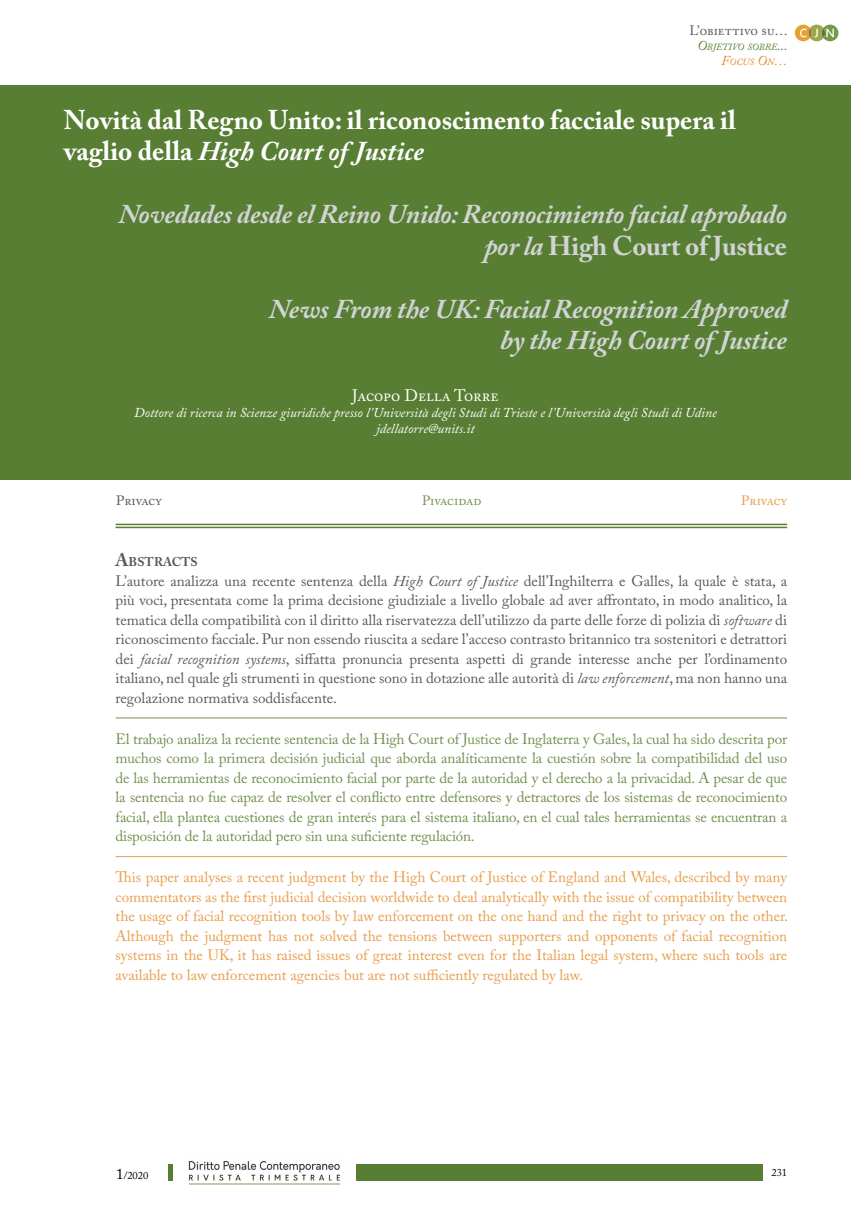
<style>
.page{position:relative;width:851px;height:1221px;background:#fff}
.page>*{position:absolute;margin:0;border:0;box-sizing:border-box;transform-origin:0 0}
.t1{font:italic 700 27px/31.5px "Adobe Caslon Pro";letter-spacing:-.01em;color:#d1d3d4;text-align:right}
.t2{font:700 27px/31.5px "Adobe Caslon Pro";color:#fff}
.t3{font:16.5px "Adobe Caslon Pro";color:#fff}
.t4{font:15px/19.5px "Adobe Caslon Pro";color:#58595b;text-align:justify}
.t5{font:15px/19.5px "Adobe Caslon Pro";letter-spacing:-.01em;color:#74904f;text-align:justify}
.t6{font:15px/19.5px "Adobe Caslon Pro";color:#e99e4c;text-align:justify}
.t7{font:15px "Adobe Caslon Pro";color:#000}
.t8{font:italic 13.5px/16.2px "Adobe Caslon Pro";color:#fff;text-align:center}
.t9{font:13.5px "Adobe Caslon Pro";color:#58595b}
.t10{font:13.5px "Adobe Caslon Pro";letter-spacing:-.005em;color:#74904f}
.t11{font:13.5px "Adobe Caslon Pro";letter-spacing:-.005em;color:#e99e4c}
.t12{font:700 12.6px "Adobe Caslon Pro";color:#58595b}
.t13{font:10.5px "Adobe Caslon Pro";color:#000}
.t14{font:italic 9.45px/15px "Adobe Caslon Pro";color:#577e33;text-align:right}
.s1{font-size:13.5px}
.s2{font-size:13.5px;color:#e38a26}
.s3{color:#e38a26}
.s4{font-style:italic}
.s5{font-style:normal}
.s6{font-size:18px}
</style>
<div class="page">
<div style="left:168px;top:1164px;width:5px;height:17px;background:#577e33"></div>
<div style="left:356px;top:1164px;width:407px;height:17px;background:#577e33"></div>
<img style="left:188px;top:1161px;width:153px;height:23px">
<div style="left:0;top:85px;width:850px;height:394px;background:#577e33"></div>
<hr style="left:116px;top:717px;width:671px;height:1px;background:#74904f">
<hr style="left:116px;top:856px;width:671px;height:1px;background:#e99e4c">
<hr style="left:116px;top:526px;width:671px;height:2px;background:#577e33">
<hr style="left:116px;top:523px;width:671px;height:2px;background:#577e33">
<svg style="left:794px;top:25px;width:44px;height:16px"></svg>
<p class="t9" style="left:689px;top:22px;width:100px">L’obiettivo su…</p>
<p class="t14" style="left:697px;top:39px;width:92px"><span class="s1">O</span>BJETIVO SOBRE<span class="s1">...<br></span><span class="s2">F</span><span class="s3">OCUS</span> <span class="s2">O</span><span class="s3">N</span><span class="s2">…</span></p>
<h1 class="t2" style="left:64px;top:104px;width:673px">Novità dal Regno Unito: il riconoscimento facciale supera il vaglio della <span class="s4">High Court of Justice</span></h1>
<h1 class="t1" style="left:119px;top:198px;width:669px">Novedades desde el Reino Unido: Reconocimiento facial aprobado por la <span class="s5">High Court of Justice</span></h1>
<h1 class="t1" style="left:269px;top:293px;width:519px">News From the UK: Facial Recognition Approved by the High Court of Justice</h1>
<p class="t3" style="left:352px;top:385px;width:148px">Jacopo Della Torre</p>
<p class="t8" style="left:134px;top:404px;width:584px">Dottore di ricerca in Scienze giuridiche presso l’Università degli Studi di Trieste e l’Università degli Studi di Udine jdellatorre@units.it</p>
<p class="t9" style="left:116px;top:492px;width:47px">Privacy</p>
<p class="t10" style="left:422px;top:492px;width:61px">Pivacidad</p>
<p class="t11" style="left:741px;top:492px;width:47px">Privacy</p>
<p class="t12" style="left:116px;top:554px;width:84px"><span class="s6">A</span>BSTRACTS</p>
<p class="t4" style="left:116px;top:570px;width:673px">L’autore analizza una recente sentenza della <span class="s4">High Court of Justice</span> dell’Inghilterra e Galles, la quale è stata, a più voci, presentata come la prima decisione giudiziale a livello globale ad aver affrontato, in modo analitico, la tematica della compatibilità con il diritto alla riservatezza dell’utilizzo da parte delle forze di polizia di <span class="s4">software</span> di riconoscimento facciale. Pur non essendo riuscita a sedare l’acceso contrasto britannico tra sostenitori e detrattori dei <span class="s4">facial recognition systems</span>, siffatta pronuncia presenta aspetti di grande interesse anche per l’ordinamento italiano, nel quale gli strumenti in questione sono in dotazione alle autorità di <span class="s4">law enforcement</span>, ma non hanno una regolazione normativa soddisfacente.</p>
<p class="t5" style="left:116px;top:728px;width:673px">El trabajo analiza la reciente sentencia de la High Court of Justice de Inglaterra y Gales, la cual ha sido descrita por muchos como la primera decisión judicial que aborda analíticamente la cuestión sobre la compatibilidad del uso de las herramientas de reconocimiento facial por parte de la autoridad y el derecho a la privacidad. A pesar de que la sentencia no fue capaz de resolver el conflicto entre defensores y detractores de los sistemas de reconocimiento facial, ella plantea cuestiones de gran interés para el sistema italiano, en el cual tales herramientas se encuentran a disposición de la autoridad pero sin una suficiente regulación.</p>
<p class="t6" style="left:116px;top:867px;width:674px">This paper analyses a recent judgment by the High Court of Justice of England and Wales, described by many commentators as the first judicial decision worldwide to deal analytically with the issue of compatibility between the usage of facial recognition tools by law enforcement on the one hand and the right to privacy on the other.<br>Although the judgment has not solved the tensions between supporters and opponents of facial recognition systems in the UK, it has raised issues of great interest even for the Italian legal system, where such tools are available to law enforcement agencies but are not sufficiently regulated by law.</p>
<p class="t7" style="left:116px;top:1164px;width:9px">1</p>
<p class="t13" style="left:771px;top:1165px;width:17px">231</p>
<p class="t13" style="left:124px;top:1168px;width:26px">/2020</p>
</div>
